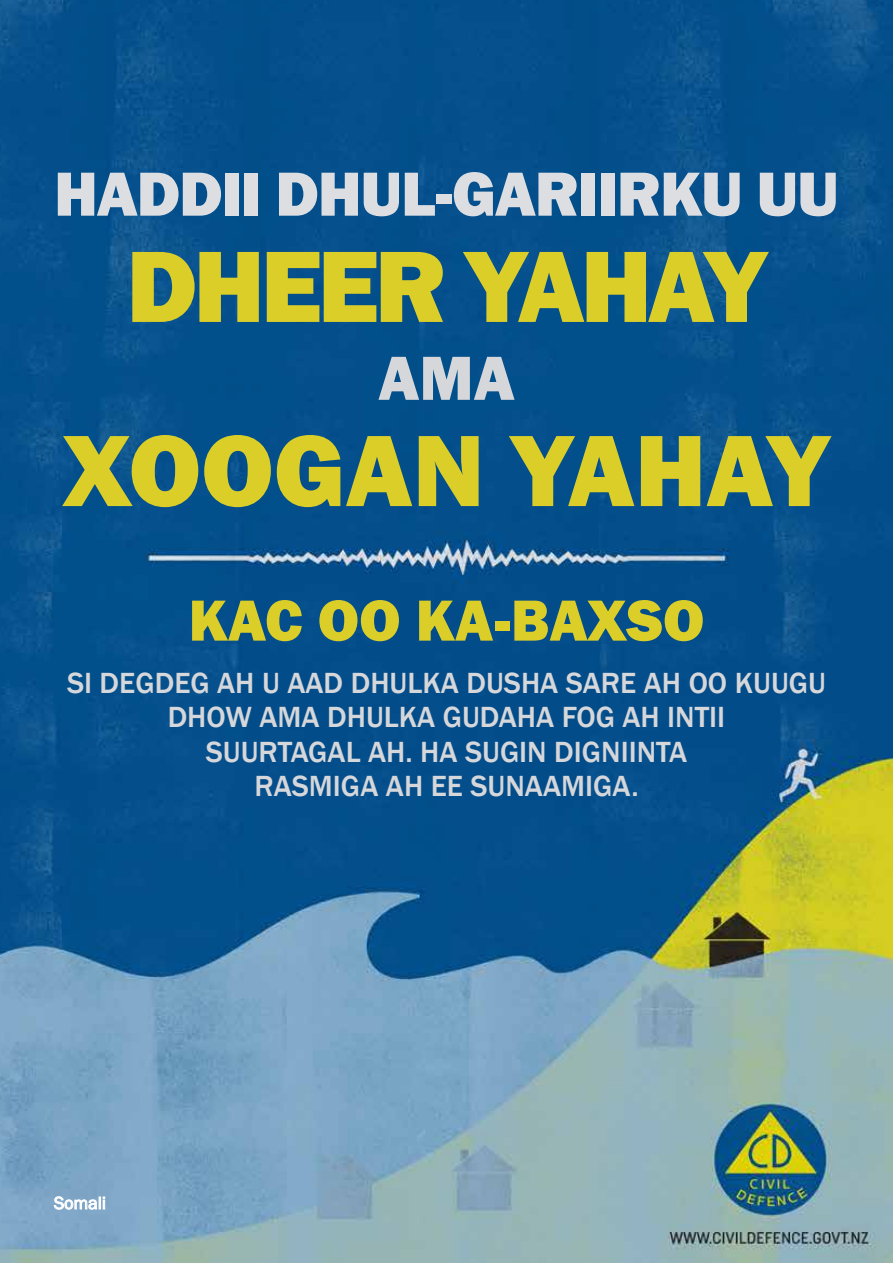
<style>
.page{position:relative;width:893px;height:1263px;background:#fff}
.page>*{position:absolute;margin:0;border:0;box-sizing:border-box;transform-origin:0 0}
.t1{font:800 105px "Franklin Gothic";color:#dbce28}
.t2{font:800 105px "Franklin Gothic";letter-spacing:-.04em;color:#dbce28}
.t3{font:800 64.5px "Franklin Gothic";letter-spacing:-.02em;color:#dddee1}
.t4{font:800 64.5px "Franklin Gothic";color:#d6d7da}
.t5{font:800 60px "Franklin Gothic";color:#dbce28}
.t6{font:500 30px/34.5px "Franklin Gothic";color:#d6d7da;text-align:center}
.t7{font:18px "Franklin Gothic";color:#fff}
</style>
<div class="page">
<img style="left:0;top:0;width:893px;height:1263px">
<svg style="left:53px;top:1196px;width:52px;height:14px"></svg>
<h2 class="t3" style="left:54px;top:152px;width:786px">HADDII DHUL-GARIIRKU UU</h2>
<h1 class="t2" style="left:126px;top:219px;width:642px">DHEER YAHAY</h1>
<h2 class="t4" style="left:378px;top:336px;width:138px">AMA</h2>
<h1 class="t1" style="left:64px;top:403px;width:767px">XOOGAN YAHAY</h1>
<h3 class="t5" style="left:189px;top:582px;width:517px">KAC OO KA-BAXSO</h3>
<p class="t6" style="left:67px;top:666px;width:760px">SI DEGDEG AH U AAD DHULKA DUSHA SARE AH OO KUUGU DHOW AMA DHULKA GUDAHA FOG AH INTII<br>SUURTAGAL AH. HA SUGIN DIGNIINTA<br>RASMIGA AH EE SUNAAMIGA.</p>
<p class="t7" style="left:54px;top:1192px;width:54px">Somali</p>
</div>
